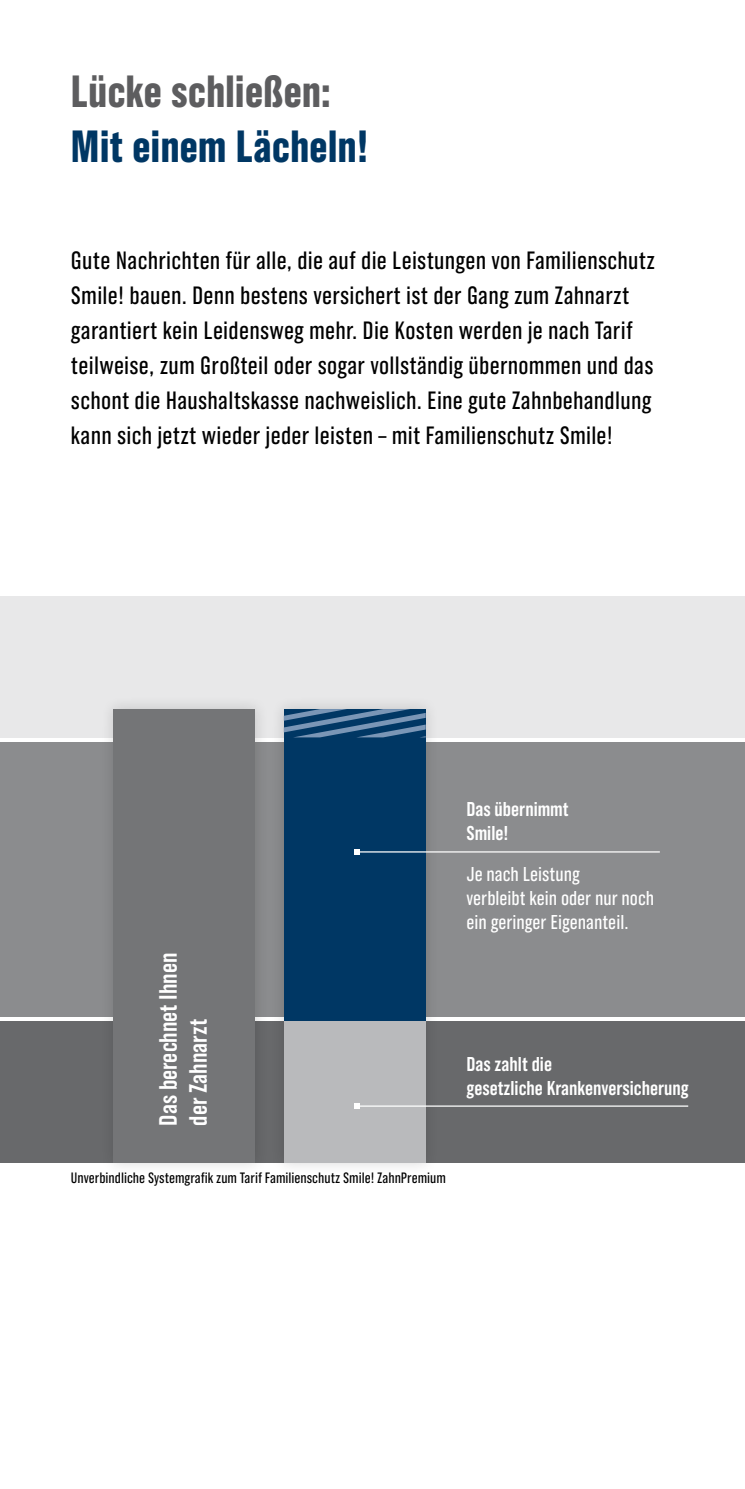
<style>
.page{position:relative;width:745px;height:1489px;background:#fff}
.page>*{position:absolute;margin:0;border:0;box-sizing:border-box;transform-origin:0 0}
.t1{font:700 45px "Grotzec Head Condensed";letter-spacing:.01em;color:#003764}
.t2{font:700 45px "Grotzec Head Condensed";letter-spacing:.01em;color:#5d5d5f}
.t3{font:25px/35px "Grotzec Head Condensed";letter-spacing:.01em;color:#000}
.t4{font:600 25px/30px "Grotzec Head Condensed";color:#fff}
.t5{font:20px/24px "Grotzec Head Condensed";color:#fff}
.t6{font:600 20px/24px "Grotzec Head Condensed";color:#fff}
.t7{font:15px "Grotzec Head Condensed";color:#000}
</style>
<div class="page">
<div style="left:0;top:595px;width:744px;height:142px;background:#e8e8e9"></div>
<div style="left:0;top:741px;width:744px;height:275px;background:#8b8c8e"></div>
<div style="left:0;top:1020px;width:744px;height:142px;background:#68696b"></div>
<div style="left:100px;top:695px;width:169px;height:481px;background:#000;opacity:.15"></div>
<div style="left:113px;top:709px;width:142px;height:453px;background:#747577"></div>
<div style="left:270px;top:695px;width:169px;height:481px;background:#000;opacity:.15"></div>
<div style="left:283px;top:709px;width:142px;height:453px;background:#b9babc"></div>
<div style="left:283px;top:709px;width:142px;height:311px;background:#003764"></div>
<hr style="left:357px;top:1105px;width:330px;height:1px;background:#fff">
<svg style="left:354px;top:1103px;width:5px;height:5px"></svg>
<hr style="left:357px;top:851px;width:302px;height:1px;background:#fff">
<svg style="left:354px;top:849px;width:5px;height:5px"></svg>
<svg style="left:283px;top:709px;width:142px;height:28px"></svg>
<h1 class="t2" style="left:71px;top:66px;width:261px">Lücke schließen:</h1>
<h1 class="t1" style="left:71px;top:121px;width:299px">Mit einem Lächeln!</h1>
<p class="t3" style="left:71px;top:242px;width:585px">Gute Nachrichten für alle, die auf die Leistungen von Familienschutz Smile! bauen. Denn bestens versichert ist der Gang zum Zahnarzt garantiert kein Leidensweg mehr. Die Kosten werden je nach Tarif teilweise, zum Großteil oder sogar vollständig übernommen und das schont die Haushaltskasse nachweislich. Eine gute Zahnbehandlung kann sich jetzt wieder jeder leisten – mit Familienschutz Smile!</p>
<p class="t6" style="left:466px;top:797px;width:104px">Das übernimmt<br>Smile!</p>
<p class="t4" style="left:153px;top:1125px;width:174px;rotate:-90deg">Das berechnet Ihnen der Zahnarzt</p>
<p class="t7" style="left:71px;top:1169px;width:376px">Unverbindliche Systemgrafik zum Tarif Familienschutz Smile! ZahnPremium</p>
<p class="t5" style="left:466px;top:861px;width:189px">Je nach Leistung<br>verbleibt kein oder nur noch ein geringer Eigenanteil.</p>
<p class="t6" style="left:466px;top:1051px;width:223px">Das zahlt die<br>gesetzliche Krankenversicherung</p>
</div>
